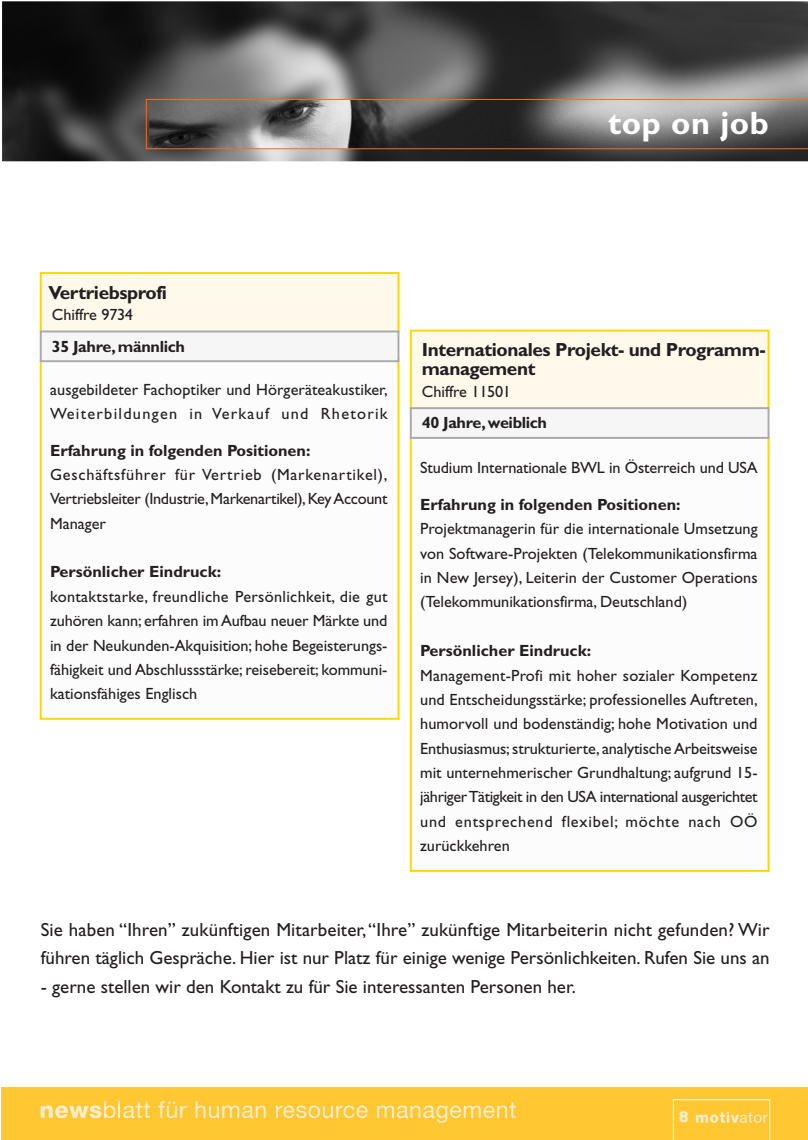
<style>
.page{position:relative;width:808px;height:1140px;background:#fff}
.page>*{position:absolute;margin:0;border:0;box-sizing:border-box;transform-origin:0 0}
.t1{font:700 32.55px "Gill Sans";letter-spacing:.02em;color:#fff}
.t2{font:18.9px/28.5px "Gill Sans";color:#231f20}
.t3{font:700 18.9px/18.9px "Gill Sans";letter-spacing:-.02em;color:#231f20}
.t4{font:16.2px/24.5px "Gill Sans";color:#231f20;text-align:justify}
.t5{font:700 16.2px "Gill Sans";color:#231f20}
.t6{font:700 16.2px "Gill Sans";letter-spacing:-.02em;color:#231f20}
.t7{font:900 14.85px "Arial";color:#ffedce}
</style>
<div class="page">
<div style="left:1px;top:1087px;width:806px;height:53px;background:#ffc732"></div>
<svg style="left:41px;top:1101px;width:109px;height:17px"></svg>
<svg style="left:158px;top:1101px;width:28px;height:17px"></svg>
<svg style="left:195px;top:1101px;width:71px;height:17px"></svg>
<svg style="left:276px;top:1105px;width:91px;height:13px"></svg>
<svg style="left:377px;top:1102px;width:138px;height:20px"></svg>
<svg style="left:2px;top:1px;width:805px;height:161px;background:#51504f"></svg>
<div style="left:40px;top:272px;width:359px;height:61px;background:#fff9ec;border:2px solid #ffd700"></div>
<div style="left:40px;top:358px;width:359px;height:362px;background:#fcfcfc;border:2px solid #ffd700"></div>
<div style="left:40px;top:330px;width:359px;height:32px;background:#f6f6f7;border:2px solid #a7a9ac"></div>
<div style="left:410px;top:330px;width:359px;height:79px;background:#fff9ec;border:2px solid #ffd700"></div>
<div style="left:410px;top:435px;width:359px;height:437px;background:#fcfcfc;border:2px solid #ffd700"></div>
<div style="left:410px;top:407px;width:359px;height:32px;background:#f6f6f7;border:2px solid #a7a9ac"></div>
<svg style="left:673px;top:1099px;width:97px;height:41px"></svg>
<h1 class="t1" style="left:608px;top:112px;width:162px">top on job</h1>
<p class="t3" style="left:48px;top:286px;width:120px">Vertriebsprofi</p>
<p class="t6" style="left:52px;top:341px;width:135px">35 Jahre, männlich</p>
<p class="t4" style="left:52px;top:304px;width:83px">Chiffre 9734</p>
<p class="t4" style="left:50px;top:379px;width:339px">ausgebildeter Fachoptiker und Hörgeräteakustiker,<br>Weiterbildungen in Verkauf und Rhetorik</p>
<p class="t5" style="left:50px;top:444px;width:262px">Erfahrung in folgenden Positionen:</p>
<p class="t4" style="left:50px;top:464px;width:339px">Geschäftsführer für Vertrieb (Markenartikel), Vertriebsleiter (Industrie, Markenartikel), Key Account Manager</p>
<p class="t5" style="left:50px;top:566px;width:172px">Persönlicher Eindruck:</p>
<p class="t4" style="left:50px;top:586px;width:339px">kontaktstarke, freundliche Persönlichkeit, die gut zuhören kann; erfahren im Aufbau neuer Märkte und in der Neukunden-Akquisition; hohe Begeisterungs&shy;fähigkeit und Abschlussstärke; reisebereit; kommuni&shy;kationsfähiges Englisch</p>
<p class="t3" style="left:422px;top:342px;width:345px">Internationales Projekt- und Programm&shy;management</p>
<p class="t6" style="left:422px;top:417px;width:127px">40 Jahre, weiblich</p>
<p class="t4" style="left:422px;top:381px;width:91px">Chiffre 11501</p>
<p class="t4" style="left:420px;top:457px;width:339px">Studium Internationale BWL in Österreich und USA</p>
<p class="t5" style="left:420px;top:499px;width:262px">Erfahrung in folgenden Positionen:</p>
<p class="t4" style="left:420px;top:518px;width:339px">Projektmanagerin für die internationale Umsetzung von Software-Projekten (Telekommunikationsfirma in New Jersey), Leiterin der Customer Operations (Telekommunikationsfirma, Deutschland)</p>
<p class="t5" style="left:420px;top:645px;width:172px">Persönlicher Eindruck:</p>
<p class="t4" style="left:420px;top:664px;width:339px">Management-Profi mit hoher sozialer Kompetenz und Entscheidungsstärke; professionelles Auftreten, humorvoll und bodenständig; hohe Motivation und Enthusiasmus; strukturierte, analytische Arbeitsweise mit unternehmerischer Grundhaltung; aufgrund 15- jähriger Tätigkeit in den USA international ausgerichtet und entsprechend flexibel; möchte nach OÖ zurückkehren</p>
<p class="t2" style="left:41px;top:917px;width:730px">Sie haben “Ihren” zukünftigen Mitarbeiter, “Ihre” zukünftige Mitarbeiterin nicht gefunden? Wir führen täglich Gespräche. Hier ist nur Platz für einige wenige Persönlichkeiten. Rufen Sie uns an</p>
<p class="t2" style="left:41px;top:974px;width:536px">- gerne stellen wir den Kontakt zu für Sie interessanten Personen her.</p>
<p class="t7" style="left:678px;top:1106px;width:11px">8</p>
</div>
